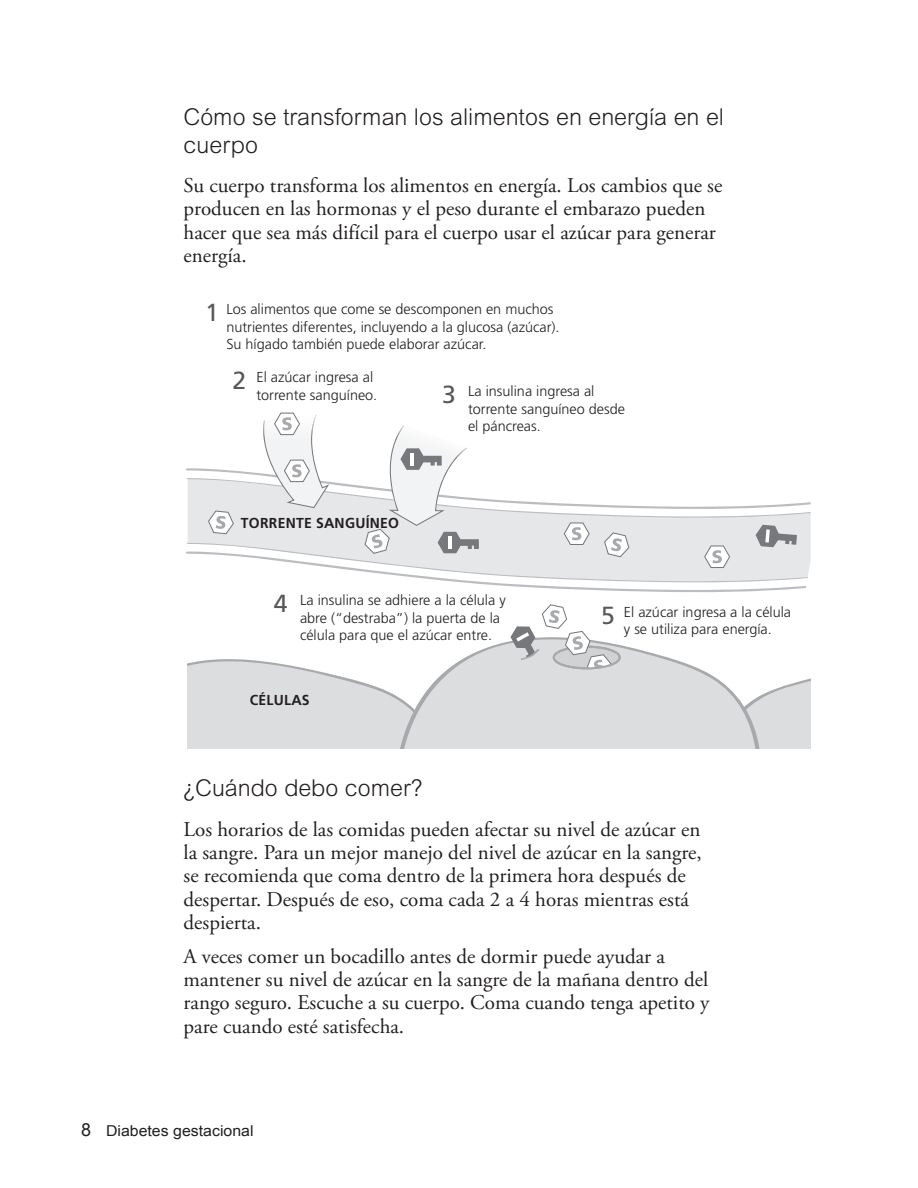
<style>
.page{position:relative;width:918px;height:1188px;background:#fff}
.page>*{position:absolute;margin:0;border:0;box-sizing:border-box;transform-origin:0 0}
.Header_1{font:300 23.25px/27.9px "Arial MT Std";color:#231f20}
.Body_text{font:21px/23.2px "Adobe Garamond Pro";color:#231f20}
.t1{font:15px "Arial";color:#231f20;scale:1.06 1}
.t2{font:14.4px/17.2px "Frutiger LT 45 Lt";color:#231f20}
.t3{font:700 14.4px "Frutiger";color:#231f20}
.s1{font-family:"Frutiger LT 55 Rm";font-size:24.75px;color:#57585a}
.s2{font-size:18px}
</style>
<div class="page">
<svg style="left:186px;top:413px;width:625px;height:179px"></svg>
<svg style="left:188px;top:604px;width:623px;height:144px"></svg>
<p class="Header_1" style="left:184px;top:103px;width:542px">Cómo se transforman los alimentos en energía en el cuerpo</p>
<p class="Body_text" style="left:184px;top:175px;width:540px">Su cuerpo transforma los alimentos en energía. Los cambios que se producen en las hormonas y el peso durante el embarazo pueden hacer que sea más difícil para el cuerpo usar el azúcar para generar energía.</p>
<p class="t2" style="left:226px;top:301px;width:335px;text-indent:-21px"><span class="s1">1</span> Los alimentos que come se descomponen en muchos nutrientes diferentes, incluyendo a la glucosa (azúcar).<br>Su hígado también puede elaborar azúcar.</p>
<p class="t2" style="left:468px;top:383px;width:158px;text-indent:-26px"><span class="s1">3</span> La insulina ingresa al torrente sanguíneo desde el páncreas.</p>
<p class="t2" style="left:233px;top:369px;width:146px;text-align:right"><span class="s1">2</span> El azúcar ingresa al torrente sanguíneo.</p>
<p class="t3" style="left:241px;top:514px;width:160px">TORRENTE SANGUÍNEO</p>
<p class="t2" style="left:300px;top:592px;width:207px;text-indent:-26px"><span class="s1">4</span> La insulina se adhiere a la célula y abre (“destraba”) la puerta de la célula para que el azúcar entre.</p>
<p class="t2" style="left:601px;top:603px;width:192px;text-align:center"><span class="s1">5</span> El azúcar ingresa a la célula y se utiliza para energía.</p>
<p class="t3" style="left:250px;top:692px;width:62px">CÉLULAS</p>
<p class="Header_1" style="left:184px;top:774px;width:240px">¿Cuándo debo comer?</p>
<p class="Body_text" style="left:184px;top:818px;width:520px">Los horarios de las comidas pueden afectar su nivel de azúcar en la sangre. Para un mejor manejo del nivel de azúcar en la sangre, se recomienda que coma dentro de la primera hora después de despertar. Después de eso, coma cada 2 a 4 horas mientras está despierta.</p>
<p class="Body_text" style="left:184px;top:945px;width:527px">A veces comer un bocadillo antes de dormir puede ayudar a mantener su nivel de azúcar en la sangre de la mañana dentro del rango seguro. Escuche a su cuerpo. Coma cuando tenga apetito y pare cuando esté satisfecha.</p>
<p class="t1" style="left:81px;top:1121px;width:164px"><span class="s2">8</span> Diabetes gestacional</p>
</div>
